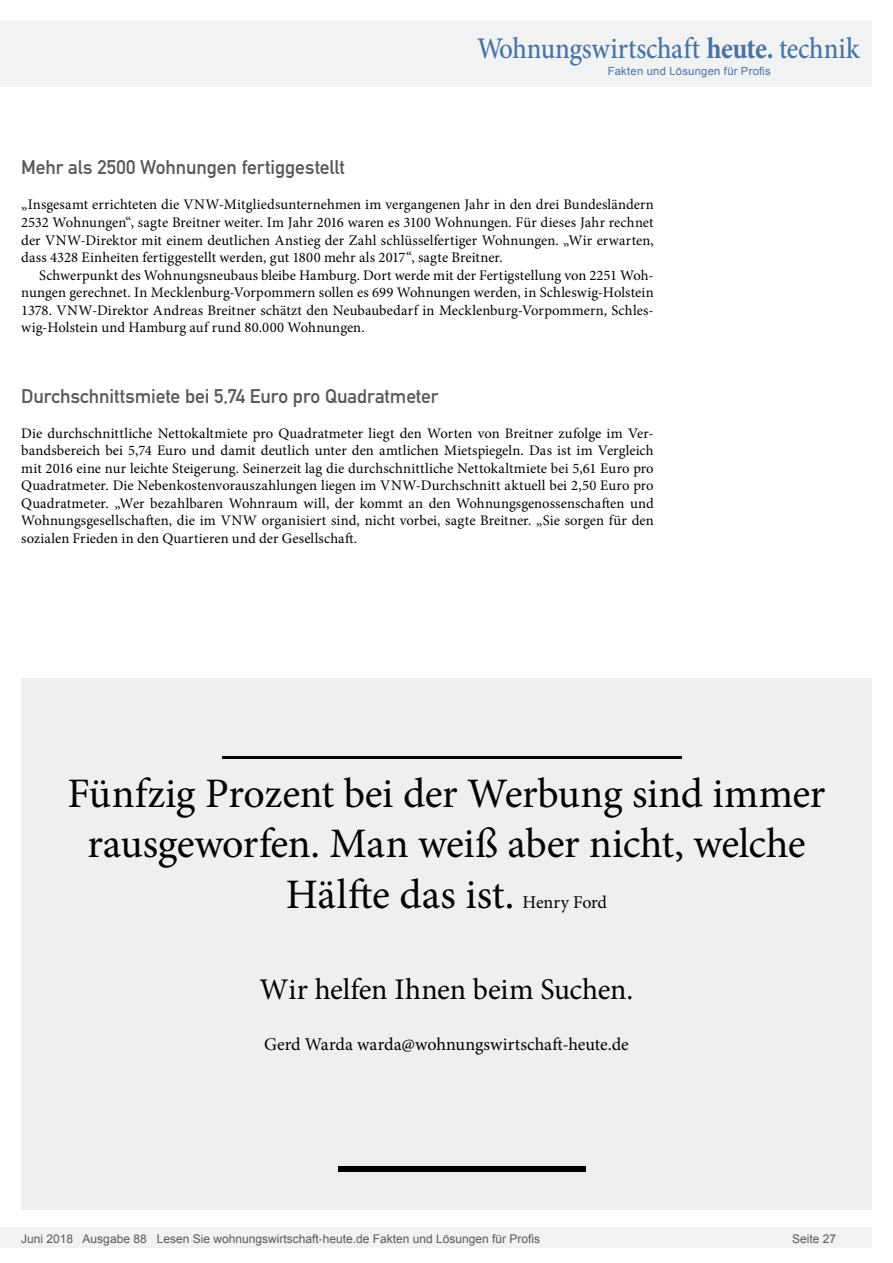
<style>
.page{position:relative;width:893px;height:1263px;background:#fff}
.page>*{position:absolute;margin:0;border:0;box-sizing:border-box;transform-origin:0 0}
.Anlesetext{font:42px "Minion Pro";letter-spacing:-.01em;color:#000}
.t1{font:500 30px "Minion Pro";letter-spacing:-.01em;color:#4973a3;scale:.9 1}
.Anlesetext-2{font:30px "Minion Pro";letter-spacing:-.01em;color:#000}
.Überschrift_Grau{font:19.5px "DIN Mittelschrift";letter-spacing:-.005em;color:#595959}
.Anlesetext-3{font:18px "Minion Pro";letter-spacing:-.005em;color:#000}
.Fließtext_erste_Zeil{font:14.7px/17.5px "Minion Pro";letter-spacing:.005em;color:#000;text-align:justify}
.Fliesstext{font:14.7px/17.5px "Minion Pro";letter-spacing:.005em;color:#000;text-align:justify}
.t2{font:12px "Arial";color:#595959}
.t3{font:11.25px "Arial";letter-spacing:.025em;color:#4973a3}
.s1{font-weight:700}
</style>
<div class="page">
<div style="left:0;top:1227px;width:872px;height:20px;background:#f1f2f3"></div>
<div style="left:0;top:21px;width:872px;height:66px;background:#f1f2f3"></div>
<div style="left:21px;top:678px;width:851px;height:532px;background:#efeff0"></div>
<hr style="left:223px;top:756px;width:459px;height:3px;background:#000">
<div style="left:338px;top:1166px;width:248px;height:5px;background:#000"></div>
<h2 class="t1" style="left:477px;top:28px;width:426px">Wohnungswirtschaft <span class="s1">heute.</span> technik</h2>
<p class="t3" style="left:608px;top:63px;width:165px">Fakten und Lösungen für Profis</p>
<p class="Überschrift_Grau" style="left:21px;top:156px;width:325px">Mehr als 2500 Wohnungen fertiggestellt</p>
<p class="Fließtext_erste_Zeil" style="left:21px;top:196px;width:634px">„Insgesamt errichteten die VNW-Mitgliedsunternehmen im vergangenen Jahr in den drei Bundesländern 2532 Wohnungen“, sagte Breitner weiter. Im Jahr 2016 waren es 3100 Wohnungen. Für dieses Jahr rechnet der VNW-Direktor mit einem deutlichen Anstieg der Zahl schlüsselfertiger Wohnungen. „Wir erwarten, dass 4328 Einheiten fertiggestellt werden, gut 1800 mehr als 2017“, sagte Breitner.</p>
<p class="Fliesstext" style="left:21px;top:266px;width:634px;text-indent:18px">Schwerpunkt des Wohnungsneubaus bleibe Hamburg. Dort werde mit der Fertigstellung von 2251 Woh&shy;nungen gerechnet. In Mecklenburg-Vorpommern sollen es 699 Wohnungen werden, in Schleswig-Holstein 1378. VNW-Direktor Andreas Breitner schätzt den Neubaubedarf in Mecklenburg-Vorpommern, Schles&shy;wig-Holstein und Hamburg auf rund 80.000 Wohnungen.</p>
<p class="Überschrift_Grau" style="left:21px;top:384px;width:419px">Durchschnittsmiete bei 5,74 Euro pro Quadratmeter</p>
<p class="Fließtext_erste_Zeil" style="left:21px;top:424px;width:634px">Die durchschnittliche Nettokaltmiete pro Quadratmeter liegt den Worten von Breitner zufolge im Ver&shy;bandsbereich bei 5,74 Euro und damit deutlich unter den amtlichen Mietspiegeln. Das ist im Vergleich mit 2016 eine nur leichte Steigerung. Seinerzeit lag die durchschnittliche Nettokaltmiete bei 5,61 Euro pro Quadratmeter. Die Nebenkostenvorauszahlungen liegen im VNW-Durchschnitt aktuell bei 2,50 Euro pro Quadratmeter. „Wer bezahlbaren Wohnraum will, der kommt an den Wohnungsgenossenschaften und Wohnungsgesellschaften, die im VNW organisiert sind, nicht vorbei, sagte Breitner. „Sie sorgen für den sozialen Frieden in den Quartieren und der Gesellschaft.</p>
<p class="Anlesetext" style="left:67px;top:765px;width:759px">Fünfzig Prozent bei der Werbung sind immer</p>
<p class="Anlesetext" style="left:87px;top:815px;width:720px">rausgeworfen. Man weiß aber nicht, welche</p>
<p class="Anlesetext" style="left:286px;top:866px;width:230px">Hälfte das ist.</p>
<p class="Anlesetext-3" style="left:523px;top:890px;width:86px">Henry Ford</p>
<p class="Anlesetext-2" style="left:260px;top:970px;width:375px">Wir helfen Ihnen beim Suchen.</p>
<p class="Anlesetext-3" style="left:264px;top:1032px;width:366px">Gerd Warda warda@wohnungswirtschaft-heute.de</p>
<p class="t2" style="left:21px;top:1230px;width:520px">Juni 2018 Ausgabe 88 Lesen Sie wohnungswirtschaft-heute.de Fakten und Lösungen für Profis</p>
<p class="t2" style="left:792px;top:1231px;width:46px">Seite 27</p>
</div>
